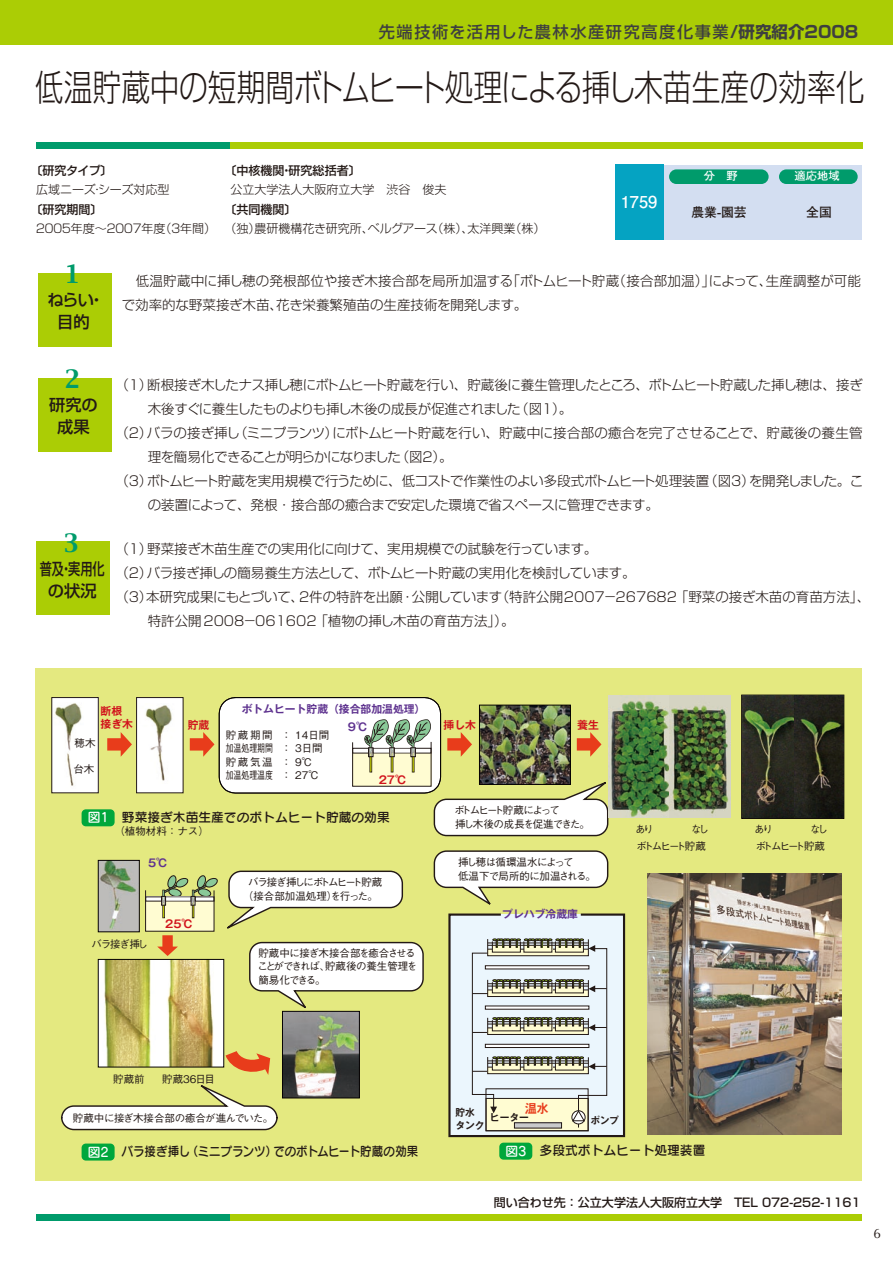
<style>
.page{position:relative;width:893px;height:1264px;background:#fff}
.page>*{position:absolute;margin:0;border:0;box-sizing:border-box;transform-origin:0 0}
.t1{font:36px "Shin Go Pro Light 90 msp RKSJ H";color:#231916;scale:.8 1}
.t2{font:22.35px "Capitals";color:#009b6b}
.t3{font:16.35px "Futo Go B101 Pro Bold 90 msp RKSJ H";color:#fff}
.t4{font:16.2px "Shin Go Pro Medium 90 msp RKSJ H";letter-spacing:.1em;color:#3e3f3f}
.t5{font:16.2px/21.8px "Shin Go Pro Medium 90 msp RKSJ H";color:#231916;text-align:center}
.t6{font:16.2px/21.8px "Shin Go Pro Medium 90 msp RKSJ H";color:#231916;text-align:center;scale:.75 1}
.t7{font:13.5px "Shin Go Pro Light 90 msp RKSJ H";letter-spacing:-.02em;color:#231916}
.t8{font:13.5px/24px "Shin Go Pro Light 90 msp RKSJ H";color:#231916}
.t9{font:13.5px "Shin Go Pro Light 90 msp RKSJ H";letter-spacing:-.04em;color:#231916}
.t10{font:13.5px "Shin Go Pro Light 90 msp RKSJ H";letter-spacing:-.05em;color:#231916}
.t11{font:13.5px "Shin Go Pro Light 90 msp RKSJ H";letter-spacing:-.065em;color:#231916}
.t12{font:13.5px "Optima";color:#231916}
.t13{font:12.9px "Futo Go B101 Pro Bold 90 msp RKSJ H";color:#231916}
.t14{font:12.75px "Seurat CID DB 90 msp RKSJ H";color:#231916}
.t15{font:12.75px "Seurat CID DB 90 msp RKSJ H";color:#231916;scale:.9 1}
.t16{font:12.15px "Gothic MB101 Pro De Bold 90 msp RKSJ H";color:#e83c1b;scale:.96 1}
.t17{font:12px "Shin Go Pro Medium 90 msp RKSJ H";color:#231916}
.t18{font:12px "Shin Go Pro Light 90 msp RKSJ H";color:#231916}
.t19{font:12px "Shin Go Pro Light 90 msp RKSJ H";letter-spacing:-.21em;color:#231916}
.t20{font:11.25px "Futo Go B101 Pro Bold 90 msp RKSJ H";color:#fff}
.t21{font:10.8px "Gothic MB101 Pro De Bold 90 msp RKSJ H";color:#5e328f}
.t22{font:10.8px "Gothic MB101 Pro De Bold 90 msp RKSJ H";color:#d1131c}
.t23{font:10.5px/13.5px "Gothic BBB Pro Medium 90 msp RKSJ H";letter-spacing:-.06em;color:#231916}
.t24{font:10.5px/13.5px "Gothic BBB Pro Medium 90 msp RKSJ H";color:#231916}
.t25{font:10.5px/13.5px "Gothic BBB Pro Medium 90 msp RKSJ H";letter-spacing:-.115em;color:#231916;text-align:center}
.t26{font:10.5px/13.5px "Gothic BBB Pro Medium 90 msp RKSJ H";letter-spacing:-.145em;color:#231916}
.t27{font:10.5px "Gothic BBB Pro Medium 90 msp RKSJ H";letter-spacing:-.035em;color:#231916}
.t28{font:10.5px/16.6px "Gothic BBB Pro Medium 90 msp RKSJ H";letter-spacing:-.175em;color:#231916;text-align:right}
.t29{font:9.75px/12.8px "Gothic MB101 Pro De Bold 90 msp RKSJ H";color:#231916}
.t30{font:9.75px "Gothic MB101 Pro De Bold 90 msp RKSJ H";color:#231916;scale:.96 1}
.s1{font-family:"Shin Go Pro Bold 90 msp RKSJ H";font-size:16.5px}
.s2{color:#fff}
</style>
<div class="page">
<div style="left:35px;top:668px;width:826px;height:512px;background:#e4e980"></div>
<div style="left:137px;top:697px;width:46px;height:96px;background:#fff"></div>
<div style="left:136px;top:697px;width:47px;height:96px;border:1px solid #231916"></div>
<div style="left:52px;top:697px;width:46px;height:96px;background:#fff"></div>
<div style="left:51px;top:697px;width:48px;height:96px;border:1px solid #231916"></div>
<div style="left:0;top:0;width:892px;height:44px;background:#abcd05"></div>
<div style="left:661px;top:165px;width:200px;height:75px;background:#d3def1"></div>
<div style="left:669px;top:169px;width:99px;height:15px;background:#009b6b;border-radius:7px"></div>
<div style="left:779px;top:169px;width:78px;height:15px;background:#009b6b;border-radius:7px"></div>
<div style="left:36px;top:142px;width:24px;height:7px;background:#009b6b"></div>
<div style="left:58px;top:142px;width:172px;height:7px;background:#009b6b"></div>
<div style="left:230px;top:142px;width:632px;height:7px;background:#abcd05"></div>
<div style="left:36px;top:1214px;width:24px;height:7px;background:#009b6b"></div>
<div style="left:58px;top:1214px;width:172px;height:7px;background:#009b6b"></div>
<div style="left:230px;top:1214px;width:631px;height:7px;background:#abcd05"></div>
<div style="left:38px;top:273px;width:73px;height:74px;background:#abcd05"></div>
<div style="left:38px;top:378px;width:73px;height:73px;background:#abcd05"></div>
<div style="left:37px;top:542px;width:73px;height:73px;background:#abcd05"></div>
<div style="left:615px;top:165px;width:49px;height:75px;background:#05a3c2"></div>
<img style="left:647px;top:873px;width:194px;height:262px">
<img style="left:284px;top:1013px;width:73px;height:83px">
<div style="left:282px;top:1011px;width:77px;height:87px;border:1px solid #060202"></div>
<img style="left:145px;top:705px;width:27px;height:76px">
<img style="left:55px;top:703px;width:27px;height:83px">
<img style="left:608px;top:696px;width:122px;height:122px">
<div style="left:741px;top:694px;width:103px;height:125px;border:1px solid #060202"></div>
<img style="left:742px;top:696px;width:52px;height:122px">
<img style="left:794px;top:696px;width:49px;height:122px">
<img style="left:100px;top:862px;width:37px;height:68px">
<div style="left:98px;top:860px;width:41px;height:72px;border:1px solid #060202"></div>
<img style="left:100px;top:961px;width:122px;height:90px">
<div style="left:98px;top:959px;width:126px;height:108px;border:1px solid #060202"></div>
<div style="left:82px;top:809px;width:33px;height:17px;background:#00a73c;border-radius:4px"></div>
<div style="left:499px;top:1142px;width:33px;height:17px;background:#00a73c;border-radius:4px"></div>
<div style="left:82px;top:1143px;width:33px;height:17px;background:#00a73c;border-radius:4px"></div>
<svg style="left:107px;top:732px;width:25px;height:25px"></svg>
<div style="left:146px;top:900px;width:68px;height:31px;background:#fffcd2"></div>
<svg style="left:146px;top:897px;width:16px;height:4px"></svg>
<div style="left:145px;top:890px;width:69px;height:41px;border:1px solid #231916"></div>
<svg style="left:190px;top:697px;width:424px;height:140px"></svg>
<svg style="left:433px;top:850px;width:193px;height:288px"></svg>
<div style="left:514px;top:1123px;width:47px;height:5px;background:#c9cacb"></div>
<div style="left:514px;top:1122px;width:48px;height:6px;border:1px solid #231916"></div>
<svg style="left:61px;top:1051px;width:217px;height:80px"></svg>
<svg style="left:157px;top:870px;width:267px;height:142px"></svg>
<p class="t4" style="left:379px;top:26px;width:481px">先端技術を活用した農林水産研究高度化事業<span class="s1">/研究紹介2008</span></p>
<h1 class="t1" style="left:35px;top:74px;width:1038px">低温貯蔵中の短期間ボトムヒート処理による挿し木苗生産の効率化</h1>
<p class="t17" style="left:30px;top:166px;width:84px">〔研究タイプ〕</p>
<p class="t18" style="left:36px;top:185px;width:135px">広域ニーズ・シーズ対応型</p>
<p class="t17" style="left:30px;top:205px;width:74px">〔研究期間〕</p>
<p class="t19" style="left:35px;top:224px;width:183px">２００５年度～２００７年度（３年間）</p>
<p class="t17" style="left:224px;top:166px;width:138px">〔中核機関・研究総括者〕</p>
<p class="t18" style="left:230px;top:185px;width:218px">公立大学法人大阪府立大学　渋谷　俊夫</p>
<p class="t17" style="left:224px;top:205px;width:73px">〔共同機関〕</p>
<p class="t18" style="left:224px;top:224px;width:322px">（独）農研機構花き研究所、ベルグアース（株）、太洋興業（株）</p>
<p class="t3" style="left:620px;top:196px;width:38px">1759</p>
<p class="t20" style="left:703px;top:172px;width:35px">分　野</p>
<p class="t13" style="left:691px;top:207px;width:57px">農業-園芸</p>
<p class="t20" style="left:794px;top:172px;width:47px">適応地域</p>
<p class="t13" style="left:806px;top:207px;width:27px">全国</p>
<h2 class="t2" style="left:65px;top:261px;width:16px">1</h2>
<p class="t5" style="left:47px;top:291px;width:59px">ねらい・目的</p>
<h2 class="t2" style="left:65px;top:366px;width:16px">2</h2>
<p class="t5" style="left:49px;top:396px;width:50px">研究の成果</p>
<h2 class="t2" style="left:64px;top:529px;width:16px">3</h2>
<p class="t6" style="left:40px;top:560px;width:88px">普及・実用化の状況</p>
<p class="t8" style="left:122px;top:270px;width:740px">　低温貯蔵中に挿し穂の発根部位や接ぎ木接合部を局所加温する「ボトムヒート貯蔵（接合部加温）」によって、生産調整が可能で効率的な野菜接ぎ木苗、花き栄養繁殖苗の生産技術を開発します。</p>
<p class="t10" style="left:115px;top:380px;width:749px">（１）断根接ぎ木したナス挿し穂にボトムヒート貯蔵を行い、貯蔵後に養生管理したところ、ボトムヒート貯蔵した挿し穂は、接ぎ</p>
<p class="t7" style="left:148px;top:404px;width:426px">木後すぐに養生したものよりも挿し木後の成長が促進されました（図１）。</p>
<p class="t7" style="left:115px;top:428px;width:748px">（２）バラの接ぎ挿し（ミニプランツ）にボトムヒート貯蔵を行い、貯蔵中に接合部の癒合を完了させることで、貯蔵後の養生管</p>
<p class="t11" style="left:148px;top:452px;width:306px">理を簡易化できることが明らかになりました（図２）。</p>
<p class="t9" style="left:115px;top:476px;width:749px">（３）ボトムヒート貯蔵を実用規模で行うために、低コストで作業性のよい多段式ボトムヒート処理装置（図３）を開発しました。こ</p>
<p class="t7" style="left:148px;top:500px;width:512px">の装置によって、発根・接合部の癒合まで安定した環境で省スペースに管理できます。</p>
<p class="t7" style="left:115px;top:544px;width:483px">（１）野菜接ぎ木苗生産での実用化に向けて、実用規模での試験を行っています。</p>
<p class="t7" style="left:115px;top:568px;width:521px">（２）バラ接ぎ挿しの簡易養生方法として、ボトムヒート貯蔵の実用化を検討しています。</p>
<p class="t8" style="left:115px;top:587px;width:756px">（３）本研究成果にもとづいて、２件の特許を出願・公開しています（特許公開2007－267682 「野菜の接ぎ木苗の育苗方法」、</p>
<p class="t8" style="left:148px;top:611px;width:368px">特許公開2008－061602 「植物の挿し木苗の育苗方法」）。</p>
<p class="t22" style="left:101px;top:707px;width:23px">断根</p>
<p class="t21" style="left:242px;top:705px;width:185px">ボトムヒート貯蔵（接合部加温処理）</p>
<p class="t22" style="left:101px;top:720px;width:34px">接ぎ木</p>
<p class="t22" style="left:188px;top:721px;width:23px">貯蔵</p>
<p class="t22" style="left:443px;top:721px;width:34px">挿し木</p>
<p class="t22" style="left:577px;top:721px;width:23px">養生</p>
<p class="t21" style="left:348px;top:722px;width:21px">9℃</p>
<p class="t24" style="left:226px;top:729px;width:105px">貯蔵期間 ： 14日間加温処理期間 ： 3日間貯蔵気温 ： 9℃<br>加温処理温度 ： 27℃</p>
<p class="t23" style="left:74px;top:738px;width:22px">穂木</p>
<p class="t23" style="left:73px;top:764px;width:22px">台木</p>
<p class="t22" style="left:379px;top:775px;width:29px">27℃</p>
<p class="t14" style="left:88px;top:812px;width:303px"><span class="s2">図1</span> 野菜接ぎ木苗生産でのボトムヒート貯蔵の効果</p>
<p class="t23" style="left:114px;top:826px;width:96px">（植物材料：ナス）</p>
<p class="t21" style="left:148px;top:859px;width:21px">5℃</p>
<p class="t23" style="left:91px;top:939px;width:58px">バラ接ぎ挿し</p>
<p class="t22" style="left:165px;top:920px;width:29px">25℃</p>
<p class="t25" style="left:243px;top:877px;width:141px">バラ接ぎ挿しにボトムヒート貯蔵（接合部加温処理）を行った。</p>
<p class="t23" style="left:257px;top:947px;width:162px">貯蔵中に接ぎ木接合部を癒合させることができれば、貯蔵後の養生管理を簡易化できる。</p>
<p class="t26" style="left:454px;top:805px;width:137px">ボトムヒート貯蔵によって<br>挿し木後の成長を促進できた。</p>
<p class="t23" style="left:458px;top:857px;width:139px">挿し穂は循環温水によって<br>低温下で局所的に加温される。</p>
<p class="t21" style="left:502px;top:909px;width:77px">プレハブ冷蔵庫</p>
<p class="t23" style="left:635px;top:823px;width:20px">あり</p>
<p class="t23" style="left:691px;top:823px;width:19px">なし</p>
<p class="t28" style="left:636px;top:839px;width:71px">ボトムヒート貯蔵</p>
<p class="t28" style="left:755px;top:822px;width:74px">なし<br>ボトムヒート貯蔵</p>
<p class="t23" style="left:754px;top:823px;width:20px">あり</p>
<p class="t23" style="left:113px;top:1073px;width:33px">貯蔵前</p>
<p class="t23" style="left:162px;top:1073px;width:54px">貯蔵36日目</p>
<p class="t27" style="left:73px;top:1113px;width:202px">貯蔵中に接ぎ木接合部の癒合が進んでいた。</p>
<p class="t16" style="left:525px;top:1104px;width:26px">温水</p>
<p class="t29" style="left:455px;top:1107px;width:31px">貯水タンク</p>
<p class="t29" style="left:490px;top:1112px;width:40px">ヒーター</p>
<p class="t30" style="left:590px;top:1117px;width:31px">ポンプ</p>
<p class="t15" style="left:88px;top:1146px;width:369px"><span class="s2">図2</span> バラ接ぎ挿し（ミニプランツ）でのボトムヒート貯蔵の効果</p>
<p class="t14" style="left:505px;top:1145px;width:201px"><span class="s2">図3</span> 多段式ボトムヒート処理装置</p>
<p class="t17" style="left:494px;top:1198px;width:368px">問い合わせ先：公立大学法人大阪府立大学　TEL 072-252-1161</p>
<p class="t12" style="left:873px;top:1228px;width:9px">6</p>
</div>
